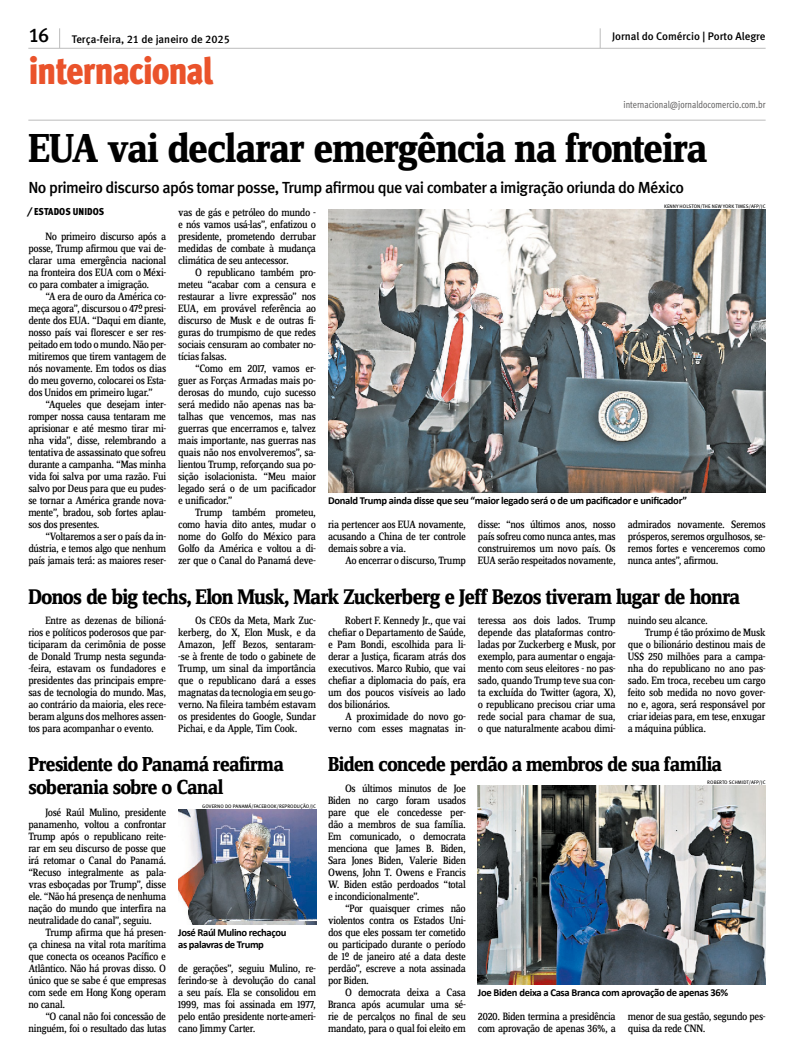
<style>
.page{position:relative;width:794px;height:1063px;background:#fff}
.page>*{position:absolute;margin:0;border:0;box-sizing:border-box;transform-origin:0 0}
.Abre{font:700 42px "Zine Serif Dis";letter-spacing:-.03em;color:#000}
.t1{font:38px "Meta Cond Black LF";letter-spacing:-.035em;color:#ea532b}
.Matéria_3_2_1{font:700 22px "Zine Serif Dis";letter-spacing:-.045em;color:#000}
.Matéria_3_2_1-2{font:700 21px/23px "Zine Serif Dis";letter-spacing:-.04em;color:#000}
.t2{font:19.9px "Meta Medium LF";color:#000}
.Linha_de_apoio{font:16px "Meta Medium LF";letter-spacing:-.04em;color:#000}
.TEXTO{font:11px/12px "Zine Serif Dis";letter-spacing:-.035em;color:#000;text-align:justify}
.Cabeçalho{font:11px "Meta Medium LF";color:#000}
.Legenda{font:700 10.6px/12px "Calibri";letter-spacing:-.03em;color:#000}
.t3{font:10px "Meta Cond Book LF";color:#646363;scale:.95 1}
.t4{font:10px "Meta Cond Black LF";letter-spacing:.01em;color:#000}
.Crédito{font:5px "Meta Book Caps";color:#000}
</style>
<div class="page">
<hr style="left:28px;top:48px;width:737px;height:1px;background:#bcbcbc">
<hr style="left:28px;top:120px;width:737px;height:1px;background:#bcbcbc">
<svg style="left:59px;top:28px;width:1px;height:20px"></svg>
<svg style="left:600px;top:28px;width:1px;height:20px"></svg>
<img style="left:328px;top:209px;width:437px;height:283px">
<img style="left:478px;top:785px;width:287px;height:199px">
<img style="left:178px;top:809px;width:138px;height:115px">
<p class="t2" style="left:28px;top:24px;width:22px">16</p>
<p class="Cabeçalho" style="left:612px;top:30px;width:155px">Jornal do Comércio | Porto Alegre</p>
<h2 class="t1" style="left:28px;top:48px;width:186px">internacional</h2>
<p class="Cabeçalho" style="left:72px;top:32px;width:160px">Terça-feira, 21 de janeiro de 2025</p>
<p class="t3" style="left:623px;top:99px;width:151px">internacional@jornaldocomercio.com.br</p>
<p class="Abre" style="left:28px;top:126px;width:680px">EUA vai declarar emergência na fronteira</p>
<p class="Linha_de_apoio" style="left:28px;top:178px;width:657px">No primeiro discurso após tomar posse, Trump afirmou que vai combater a imigração oriunda do México</p>
<p class="TEXTO" style="left:28px;top:231px;width:139px;text-indent:17px">No primeiro discurso após a posse, Trump afirmou que vai de&shy;clarar uma emergência nacional na fronteira dos EUA com o Méxi&shy;co para combater a imigração.</p>
<p class="TEXTO" style="left:28px;top:291px;width:139px;text-indent:17px">“A era de ouro da América co&shy;meça agora”, discursou o 47º presi&shy;dente dos EUA. “Daqui em diante, nosso país vai florescer e ser res&shy;peitado em todo o mundo. Não per&shy;mitiremos que tirem vantagem de nós novamente. Em todos os dias do meu governo, colocarei os Esta&shy;dos Unidos em primeiro lugar.”</p>
<p class="TEXTO" style="left:28px;top:399px;width:139px;text-indent:17px">“Aqueles que desejam inter&shy;romper nossa causa tentaram me aprisionar e até mesmo tirar mi&shy;nha vida”, disse, relembrando a tentativa de assassinato que sofreu durante a campanha. “Mas minha vida foi salva por uma razão. Fui salvo por Deus para que eu pudes&shy;se tornar a América grande nova&shy;mente”, bradou, sob fortes aplau&shy;sos dos presentes.</p>
<p class="TEXTO" style="left:28px;top:531px;width:139px;text-indent:17px">“Voltaremos a ser o país da in&shy;dústria, e temos algo que nenhum país jamais terá: as maiores reser-</p>
<p class="Crédito" style="left:664px;top:204px;width:103px">KENNY HOLSTON/THE NEW YORK TIMES/AFP/JC</p>
<p class="t4" style="left:28px;top:206px;width:77px">⁄ ESTADOS UNIDOS</p>
<p class="TEXTO" style="left:178px;top:207px;width:139px">vas de gás e petróleo do mundo - e nós vamos usá-las”, enfatizou o presidente, prometendo derrubar medidas de combate à mudança climática de seu antecessor.</p>
<p class="TEXTO" style="left:178px;top:267px;width:139px;text-indent:17px">O republicano também pro&shy;meteu “acabar com a censura e restaurar a livre expressão” nos EUA, em provável referência ao discurso de Musk e de outras fi&shy;guras do trumpismo de que redes sociais censuram ao combater no&shy;tícias falsas.</p>
<p class="TEXTO" style="left:178px;top:363px;width:139px;text-indent:17px">“Como em 2017, vamos er&shy;guer as Forças Armadas mais po&shy;derosas do mundo, cujo sucesso será medido não apenas nas ba&shy;talhas que vencemos, mas nas guerras que encerramos e, talvez mais importante, nas guerras nas quais não nos envolveremos”, sa&shy;lientou Trump, reforçando sua po&shy;sição isolacionista. “Meu maior legado será o de um pacificador e unificador.”</p>
<p class="TEXTO" style="left:178px;top:507px;width:139px;text-indent:17px">Trump também prometeu, como havia dito antes, mudar o nome do Golfo do México para Golfo da América e voltou a di&shy;zer que o Canal do Panamá deve-</p>
<p class="Legenda" style="left:328px;top:495px;width:360px">Donald Trump ainda disse que seu “maior legado será o de um pacificador e unificador”</p>
<p class="TEXTO" style="left:478px;top:519px;width:139px">disse: “nos últimos anos, nosso país sofreu como nunca antes, mas construiremos um novo país. Os EUA serão respeitados novamente,</p>
<p class="TEXTO" style="left:628px;top:519px;width:139px">admirados novamente. Seremos prósperos, seremos orgulhosos, se&shy;remos fortes e venceremos como nunca antes”, afirmou.</p>
<p class="TEXTO" style="left:328px;top:519px;width:139px">ria pertencer aos EUA novamente, acusando a China de ter controle demais sobre a via.</p>
<p class="TEXTO" style="left:345px;top:555px;width:122px">Ao encerrar o discurso, Trump</p>
<p class="Matéria_3_2_1" style="left:28px;top:585px;width:713px">Donos de big techs, Elon Musk, Mark Zuckerberg e Jeff Bezos tiveram lugar de honra</p>
<p class="TEXTO" style="left:28px;top:615px;width:139px;text-indent:17px">Entre as dezenas de bilioná&shy;rios e políticos poderosos que par&shy;ticiparam da cerimônia de posse de Donald Trump nesta segunda--feira, estavam os fundadores e presidentes das principais empre&shy;sas de tecnologia do mundo. Mas, ao contrário da maioria, eles rece&shy;beram alguns dos melhores assen&shy;tos para acompanhar o evento.</p>
<p class="TEXTO" style="left:178px;top:615px;width:139px;text-indent:17px">Os CEOs da Meta, Mark Zuc&shy;kerberg, do X, Elon Musk, e da Amazon, Jeff Bezos, sentaram--se à frente de todo o gabinete de Trump, um sinal da importância que o republicano dará a esses magnatas da tecnologia em seu go&shy;verno. Na fileira também estavam os presidentes do Google, Sundar Pichai, e da Apple, Tim Cook.</p>
<p class="TEXTO" style="left:328px;top:615px;width:139px;text-indent:17px">Robert F. Kennedy Jr., que vai chefiar o Departamento de Saúde, e Pam Bondi, escolhida para li&shy;derar a Justiça, ficaram atrás dos executivos. Marco Rubio, que vai chefiar a diplomacia do país, era um dos poucos visíveis ao lado dos bilionários.</p>
<p class="TEXTO" style="left:478px;top:615px;width:139px">teressa aos dois lados. Trump depende das plataformas contro&shy;ladas por Zuckerberg e Musk, por exemplo, para aumentar o engaja&shy;mento com seus eleitores - no pas&shy;sado, quando Trump teve sua con&shy;ta excluída do Twitter (agora, X), o republicano precisou criar uma rede social para chamar de sua, o que naturalmente acabou dimi-</p>
<p class="TEXTO" style="left:628px;top:615px;width:82px">nuindo seu alcance.</p>
<p class="TEXTO" style="left:628px;top:627px;width:139px;text-indent:17px">Trump é tão próximo de Musk que o bilionário destinou mais de US$ 250 milhões para a campa&shy;nha do republicano no ano pas&shy;sado. Em troca, recebeu um cargo feito sob medida no novo gover&shy;no e, agora, será responsável por criar ideias para, em tese, enxugar a máquina pública.</p>
<p class="TEXTO" style="left:328px;top:711px;width:139px;text-align:right">A proximidade do novo go&shy;verno com esses magnatas in-</p>
<p class="Matéria_3_2_1-2" style="left:28px;top:754px;width:257px">Presidente do Panamá reafirma soberania sobre o Canal</p>
<p class="TEXTO" style="left:28px;top:807px;width:139px;text-indent:17px">José Raúl Mulino, presidente panamenho, voltou a confrontar Trump após o republicano reite&shy;rar em seu discurso de posse que irá retomar o Canal do Panamá. “Recuso integralmente as pala&shy;vras esboçadas por Trump”, disse ele. “Não há presença de nenhuma nação do mundo que interfira na neutralidade do canal”, seguiu.</p>
<p class="TEXTO" style="left:28px;top:927px;width:139px;text-indent:17px">Trump afirma que há presen&shy;ça chinesa na vital rota marítima que conecta os oceanos Pacífico e Atlântico. Não há provas disso. O único que se sabe é que empresas com sede em Hong Kong operam no canal.</p>
<p class="TEXTO" style="left:28px;top:1011px;width:139px;text-align:right">“O canal não foi concessão de ninguém, foi o resultado das lutas</p>
<p class="Crédito" style="left:202px;top:804px;width:115px">GOVERNO DO PANAMÁ/FACEBOOK/REPRODUÇÃO/JC</p>
<p class="Legenda" style="left:178px;top:927px;width:110px">José Raúl Mulino rechaçou as palavras de Trump</p>
<p class="TEXTO" style="left:178px;top:963px;width:139px">de gerações”, seguiu Mulino, re&shy;ferindo-se à devolução do canal a seu país. Ela se consolidou em 1999, mas foi assinada em 1977, pelo então presidente norte-ameri&shy;cano Jimmy Carter.</p>
<p class="Matéria_3_2_1-2" style="left:328px;top:754px;width:395px">Biden concede perdão a membros de sua família</p>
<p class="TEXTO" style="left:328px;top:783px;width:139px;text-indent:17px">Os últimos minutos de Joe Biden no cargo foram usados pare que ele concedesse per&shy;dão a membros de sua família.<br>Em comunicado, o democrata menciona que James B. Biden, Sara Jones Biden, Valerie Biden Owens, John T. Owens e Francis W. Biden estão perdoados “total e incondicionalmente”.</p>
<p class="TEXTO" style="left:328px;top:903px;width:139px;text-indent:17px">“Por quaisquer crimes não violentos contra os Estados Uni&shy;dos que eles possam ter cometido ou participado durante o período de 1º de janeiro até a data deste perdão”, escreve a nota assinada por Biden.</p>
<p class="TEXTO" style="left:328px;top:987px;width:139px;text-indent:17px">O democrata deixa a Casa Branca após acumular uma sé&shy;rie de percalços no final de seu mandato, para o qual foi eleito em</p>
<p class="Legenda" style="left:478px;top:987px;width:252px">Joe Biden deixa a Casa Branca com aprovação de apenas 36%</p>
<p class="Crédito" style="left:707px;top:780px;width:60px">ROBERTO SCHMIDT/AFP/JC</p>
<p class="TEXTO" style="left:478px;top:1011px;width:139px">2020. Biden termina a presidência com aprovação de apenas 36%, a</p>
<p class="TEXTO" style="left:628px;top:1011px;width:139px">menor de sua gestão, segundo pes&shy;quisa da rede CNN.</p>
</div>
